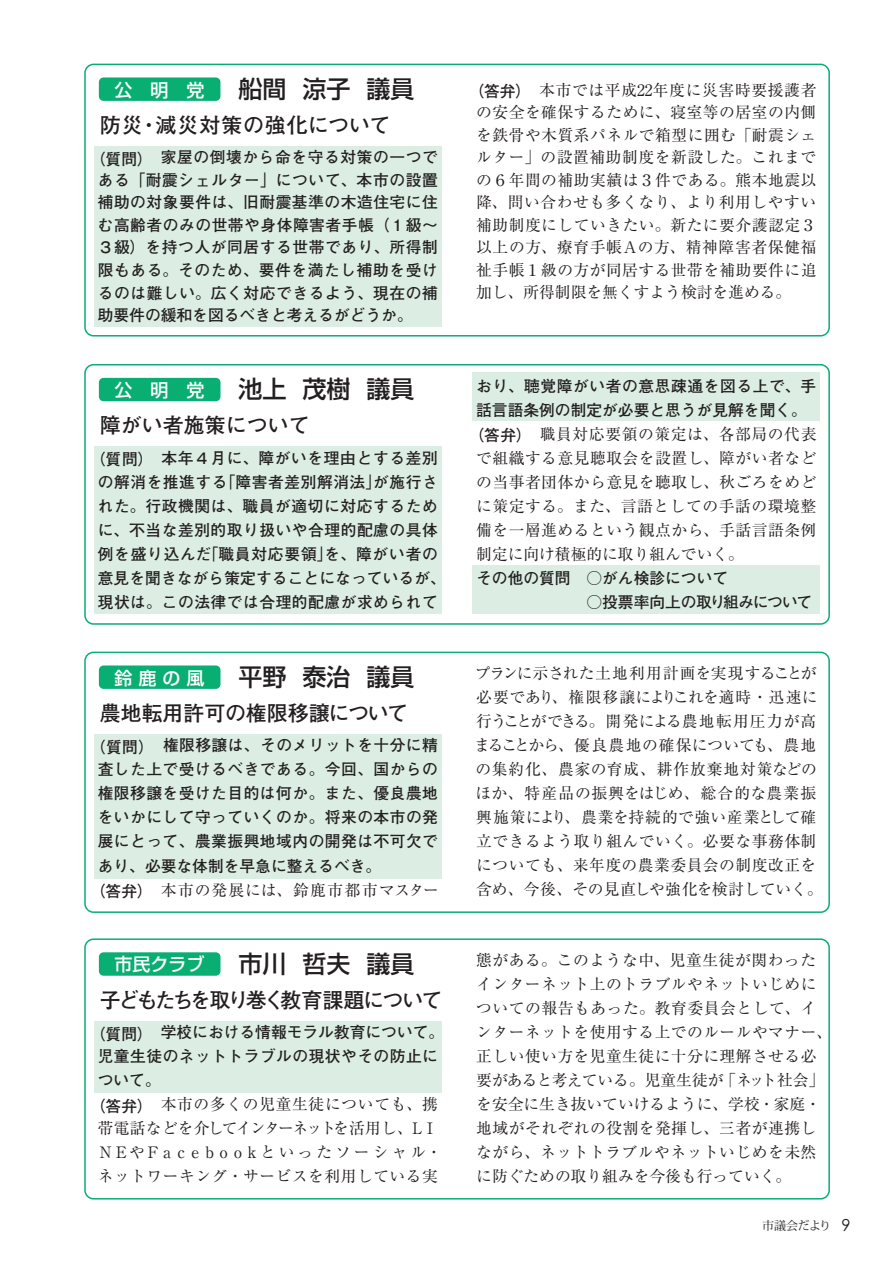
<style>
.page{position:relative;width:893px;height:1263px;background:#fff}
.page>*{position:absolute;margin:0;border:0;box-sizing:border-box;transform-origin:0 0}
.t1{font:500 24px "Shin Go Pr 5";color:#231f20}
.t2{font:700 21px "Futo Go B101 Pr 5";letter-spacing:-.005em;color:#231f20}
.t3{font:700 21px "Futo Go B101 Pr 5";letter-spacing:-.105em;color:#231f20}
.t4{font:700 21px "Futo Go B101 Pr 5";letter-spacing:.03em;color:#231f20}
.t5{font:500 18px "Shin Go Pr 5";color:#fff}
.t6{font:15.75px/24px "Ryumin Pr 5";letter-spacing:.035em;color:#231f20}
.t7{font:700 15.75px/22.5px "Futo Go B101 Pr 5";letter-spacing:.03em;color:#231f20;text-align:justify}
.t8{font:700 15.75px "Futo Go B101 Pr 5";color:#231f20}
.t9{font:15.75px "Ryumin Pr 5";color:#231f20}
.t10{font:15.75px "Ryumin Pr 5";letter-spacing:-.105em;color:#231f20}
.t11{font:700 15.75px "Futo Go B101 Pro";letter-spacing:-.035em;color:#231f20}
.t12{font:15.75px "Ryumin Pr 5";letter-spacing:.06em;color:#231f20}
.t13{font:700 15.75px "Futo Go B101 Pro";color:#231f20}
.t14{font:12px "Koz Min Pro";letter-spacing:-.03em;color:#231f20}
.s1{font-family:"Futo Go B101 Pr 5";font-weight:700}
.s2{font-family:"Century Gothic";font-size:16.5px}
</style>
<div class="page">
<div style="left:94px;top:146px;width:348px;height:181px;background:#dceee4"></div>
<div style="left:84px;top:64px;width:746px;height:272px;border:2px solid #09ae73;border-radius:9px"></div>
<div style="left:99px;top:77px;width:121px;height:24px;background:#09ae73;border-radius:5px"></div>
<div style="left:94px;top:447px;width:348px;height:167px;background:#dceee4"></div>
<div style="left:472px;top:373px;width:347px;height:48px;background:#dceee4"></div>
<div style="left:472px;top:566px;width:347px;height:48px;background:#dceee4"></div>
<div style="left:84px;top:364px;width:746px;height:261px;border:2px solid #09ae73;border-radius:9px"></div>
<div style="left:99px;top:378px;width:121px;height:23px;background:#09ae73;border-radius:5px"></div>
<div style="left:94px;top:734px;width:348px;height:145px;background:#dceee4"></div>
<div style="left:84px;top:652px;width:746px;height:261px;border:2px solid #09ae73;border-radius:9px"></div>
<div style="left:99px;top:665px;width:121px;height:24px;background:#09ae73;border-radius:5px"></div>
<div style="left:94px;top:1021px;width:348px;height:71px;background:#dceee4"></div>
<div style="left:84px;top:938px;width:746px;height:261px;border:2px solid #09ae73;border-radius:9px"></div>
<div style="left:99px;top:952px;width:121px;height:24px;background:#09ae73;border-radius:5px"></div>
<p class="t5" style="left:114px;top:75px;width:91px">公　明　党</p>
<p class="t1" style="left:238px;top:69px;width:177px">船間 涼子 議員</p>
<p class="t4" style="left:100px;top:108px;width:292px">防災・減災対策の強化について</p>
<p class="t7" style="left:98px;top:145px;width:342px;text-indent:-8px">（質問）家屋の倒壊から命を守る対策の一つである「耐震シェルター」について、本市の設置補助の対象要件は、旧耐震基準の木造住宅に住む高齢者のみの世帯や身体障害者手帳（１級～３級）を持つ人が同居する世帯であり、所得制限もある。そのため、要件を満たし補助を受けるのは難しい。広く対応できるよう、現在の補助要件の緩和を図るべきと考えるがどうか。</p>
<p class="t5" style="left:114px;top:375px;width:91px">公　明　党</p>
<p class="t1" style="left:239px;top:370px;width:177px">池上 茂樹 議員</p>
<p class="t2" style="left:100px;top:409px;width:211px">障がい者施策について</p>
<p class="t7" style="left:90px;top:445px;width:357px;line-height:24px;text-align:center">（質問）本年４月に、障がいを理由とする差別の解消を推進する「障害者差別解消法」が施行された。行政機関は、職員が適切に対応するために、不当な差別的取り扱いや合理的配慮の具体例を盛り込んだ「職員対応要領」を、障がい者の意見を聞きながら策定することになっているが、現状は。この法律では合理的配慮が求められて</p>
<p class="t5" style="left:114px;top:663px;width:91px">鈴鹿の風</p>
<p class="t1" style="left:239px;top:657px;width:177px">平野 泰治 議員</p>
<p class="t2" style="left:100px;top:696px;width:310px">農地転用許可の権限移譲について</p>
<p class="t7" style="left:90px;top:733px;width:350px">（質問）権限移譲は、そのメリットを十分に精</p>
<p class="t7" style="left:98px;top:757px;width:342px">査した上で受けるべきである。今回、国からの</p>
<p class="t7" style="left:98px;top:781px;width:342px">権限移譲を受けた目的は何か。また、優良農地</p>
<p class="t7" style="left:98px;top:805px;width:342px">をいかにして守っていくのか。将来の本市の発</p>
<p class="t7" style="left:98px;top:829px;width:342px">展にとって、農業振興地域内の開発は不可欠で</p>
<p class="t8" style="left:98px;top:853px;width:285px">あり、必要な体制を早急に整えるべき。</p>
<p class="t12" style="left:90px;top:877px;width:350px"><span class="s1">（答弁）</span>本市の発展には、鈴鹿市都市マスター</p>
<p class="t5" style="left:114px;top:950px;width:91px">市民クラブ</p>
<p class="t1" style="left:239px;top:944px;width:177px">市川 哲夫 議員</p>
<p class="t3" style="left:100px;top:983px;width:344px">子どもたちを取り巻く教育課題について</p>
<p class="t8" style="left:90px;top:1020px;width:356px">（質問）学校における情報モラル教育について。</p>
<p class="t7" style="left:98px;top:1044px;width:342px">児童生徒のネットトラブルの現状やその防止に</p>
<p class="t7" style="left:98px;top:1068px;width:64px">ついて。</p>
<p class="t6" style="left:90px;top:1091px;width:350px"><span class="s1">（答弁）</span>本市の多くの児童生徒についても、携</p>
<p class="t10" style="left:98px;top:1116px;width:342px">帯電話などを介してインターネットを活用し、ＬＩ</p>
<p class="t9" style="left:98px;top:1140px;width:346px">ＮＥやＦａｃｅｂｏｏｋといったソーシャル・</p>
<p class="t6" style="left:98px;top:1163px;width:342px">ネットワーキング・サービスを利用している実</p>
<p class="t6" style="left:476px;top:77px;width:342px;line-height:22.5px;text-align:justify;text-indent:-8px"><span class="s1">（答弁）</span>本市では平成22年度に災害時要援護者の安全を確保するために、寝室等の居室の内側を鉄骨や木質系パネルで箱型に囲む「耐震シェルター」の設置補助制度を新設した。これまでの６年間の補助実績は３件である。熊本地震以降、問い合わせも多くなり、より利用しやすい補助制度にしていきたい。新たに要介護認定３以上の方、療育手帳Ａの方、精神障害者保健福祉手帳１級の方が同居する世帯を補助要件に追加し、所得制限を無くすよう検討を進める。</p>
<p class="t7" style="left:476px;top:373px;width:342px">おり、聴覚障がい者の意思疎通を図る上で、手</p>
<p class="t8" style="left:476px;top:397px;width:332px">話言語条例の制定が必要と思うが見解を聞く。</p>
<p class="t6" style="left:468px;top:421px;width:350px"><span class="s1">（答弁）</span>職員対応要領の策定は、各部局の代表</p>
<p class="t6" style="left:476px;top:445px;width:342px">で組織する意見聴取会を設置し、障がい者など</p>
<p class="t6" style="left:476px;top:469px;width:342px">の当事者団体から意見を聴取し、秋ごろをめど</p>
<p class="t6" style="left:476px;top:493px;width:342px">に策定する。また、言語としての手話の環境整</p>
<p class="t6" style="left:476px;top:517px;width:342px">備を一層進めるという観点から、手話言語条例</p>
<p class="t9" style="left:476px;top:541px;width:269px">制定に向け積極的に取り組んでいく。</p>
<p class="t13" style="left:476px;top:565px;width:253px">その他の質問　○がん検診について</p>
<p class="t11" style="left:476px;top:589px;width:338px">　　　　　　　○投票率向上の取り組みについて</p>
<p class="t6" style="left:474px;top:660px;width:350px">プランに示された土地利用計画を実現することが必要であり、権限移譲によりこれを適時・迅速に行うことができる。開発による農地転用圧力が高まることから、優良農地の確保についても、農地の集約化、農家の育成、耕作放棄地対策などのほか、特産品の振興をはじめ、総合的な農業振興施策により、農業を持続的で強い産業として確立できるよう取り組んでいく。必要な事務体制についても、来年度の農業委員会の制度改正を含め、今後、その見直しや強化を検討していく。</p>
<p class="t6" style="left:476px;top:947px;width:357px">態がある。このような中、児童生徒が関わったインターネット上のトラブルやネットいじめについての報告もあった。教育委員会として、インターネットを使用する上でのルールやマナー、正しい使い方を児童生徒に十分に理解させる必要があると考えている。児童生徒が「ネット社会」を安全に生き抜いていけるように、学校・家庭・地域がそれぞれの役割を発揮し、三者が連携しながら、ネットトラブルやネットいじめを未然に防ぐための取り組みを今後も行っていく。</p>
<p class="t14" style="left:762px;top:1217px;width:90px">市議会だより <span class="s2">9</span></p>
</div>
